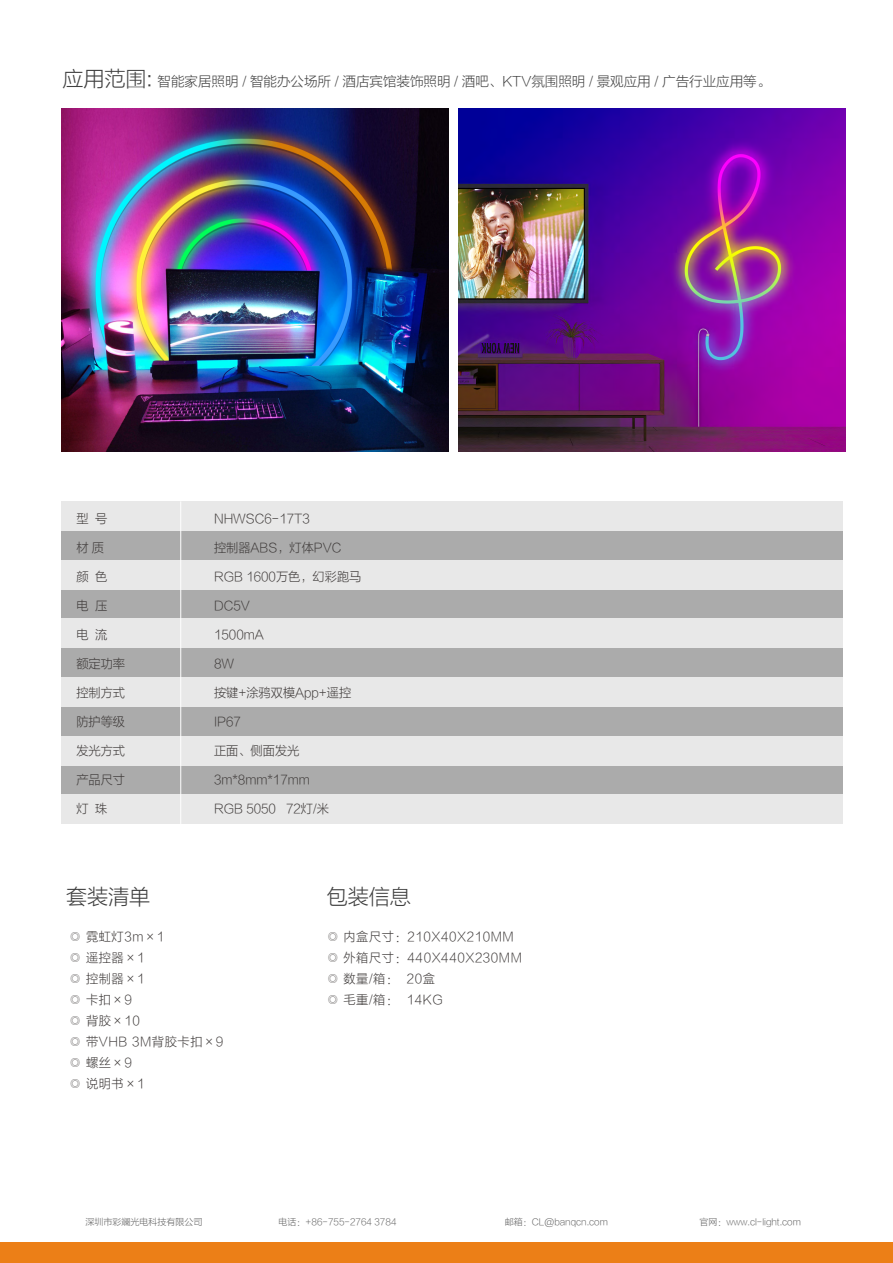
<style>
.page{position:relative;width:893px;height:1263px;background:#fff}
.page>*{position:absolute;margin:0;border:0;box-sizing:border-box;transform-origin:0 0}
.t1{font:21px "FZLTXHK GBK1 0";color:#3f3f3f}
.t2{font:13.5px "FZLTXHK GBK1 0";color:#3f3f3f}
.t3{font:12.6px "FZLTXHK GBK1 0";color:#3e3a39}
.t4{font:12.6px/21px "FZLTXHK GBK1 0";letter-spacing:.05em;color:#3e3a39}
.t5{font:9px "FZLTXHK GBK1 0";color:#606060}
.s1{font-size:21px}
</style>
<div class="page">
<div style="left:0;top:1242px;width:893px;height:21px;background:#ec7f17"></div>
<img style="left:62px;top:108px;width:386px;height:343px">
<img style="left:458px;top:108px;width:387px;height:343px">
<div style="left:62px;top:531px;width:781px;height:29px;background:#ababab"></div>
<div style="left:62px;top:501px;width:781px;height:30px;background:#e8e8e8"></div>
<div style="left:62px;top:589px;width:781px;height:30px;background:#ababab"></div>
<div style="left:62px;top:560px;width:781px;height:29px;background:#e8e8e8"></div>
<div style="left:62px;top:648px;width:781px;height:29px;background:#ababab"></div>
<div style="left:62px;top:619px;width:781px;height:29px;background:#e8e8e8"></div>
<div style="left:62px;top:707px;width:781px;height:29px;background:#ababab"></div>
<div style="left:62px;top:677px;width:781px;height:30px;background:#e8e8e8"></div>
<div style="left:62px;top:765px;width:781px;height:30px;background:#ababab"></div>
<div style="left:62px;top:736px;width:781px;height:29px;background:#e8e8e8"></div>
<div style="left:62px;top:794px;width:781px;height:30px;background:#e8e8e8"></div>
<hr style="left:180px;top:501px;width:1px;height:323px;background:#fff">
<p class="t2" style="left:63px;top:74px;width:709px"><span class="s1">应用范围:</span> 智能家居照明 / 智能办公场所 / 酒店宾馆装饰照明 / 酒吧、KTV氛围照明 / 景观应用 / 广告行业应用等。</p>
<p class="t3" style="left:76px;top:512px;width:33px">型 号</p>
<p class="t3" style="left:76px;top:541px;width:29px">材 质</p>
<p class="t3" style="left:76px;top:570px;width:33px">颜 色</p>
<p class="t3" style="left:76px;top:599px;width:33px">电 压</p>
<p class="t3" style="left:76px;top:628px;width:33px">电 流</p>
<p class="t3" style="left:76px;top:657px;width:50px">额定功率</p>
<p class="t3" style="left:76px;top:685px;width:50px">控制方式</p>
<p class="t3" style="left:76px;top:714px;width:50px">防护等级</p>
<p class="t3" style="left:76px;top:743px;width:50px">发光方式</p>
<p class="t3" style="left:76px;top:772px;width:50px">产品尺寸</p>
<p class="t3" style="left:76px;top:801px;width:33px">灯 珠</p>
<h1 class="t1" style="left:66px;top:885px;width:85px">套装清单</h1>
<p class="t3" style="left:214px;top:512px;width:97px">NHWSC6-17T3</p>
<p class="t3" style="left:214px;top:541px;width:129px">控制器ABS，灯体PVC</p>
<p class="t3" style="left:214px;top:570px;width:149px">RGB 1600万色，幻彩跑马</p>
<p class="t3" style="left:214px;top:599px;width:37px">DC5V</p>
<p class="t3" style="left:214px;top:628px;width:51px">1500mA</p>
<p class="t3" style="left:214px;top:657px;width:22px">8W</p>
<p class="t3" style="left:214px;top:685px;width:139px">按键+涂鸦双模App+遥控</p>
<p class="t3" style="left:214px;top:714px;width:28px">IP67</p>
<p class="t3" style="left:214px;top:743px;width:87px">正面、侧面发光</p>
<p class="t3" style="left:214px;top:772px;width:97px">3m*8mm*17mm</p>
<p class="t3" style="left:214px;top:801px;width:116px">RGB 5050 72灯/米</p>
<h1 class="t1" style="left:327px;top:885px;width:85px">包装信息</h1>
<p class="t4" style="left:69px;top:926px;width:156px">◎ 霓虹灯3m×1<br>◎ 遥控器×1<br>◎ 控制器×1<br>◎ 卡扣×9<br>◎ 背胶×10<br>◎ 带VHB 3M背胶卡扣×9 ◎ 螺丝×9<br>◎ 说明书×1</p>
<p class="t4" style="left:327px;top:926px;width:197px">◎ 内盒尺寸：210X40X210MM ◎ 外箱尺寸：440X440X230MM ◎ 数量/箱： 20盒<br>◎ 毛重/箱： 14KG</p>
<p class="t5" style="left:86px;top:1216px;width:119px">深圳市彩斓光电科技有限公司</p>
<p class="t5" style="left:279px;top:1216px;width:120px">电话：+86-755-2764 3784</p>
<p class="t5" style="left:505px;top:1216px;width:105px">邮箱：CL@banqcn.com</p>
<p class="t5" style="left:699px;top:1216px;width:103px">官网：www.cl-light.com</p>
</div>
